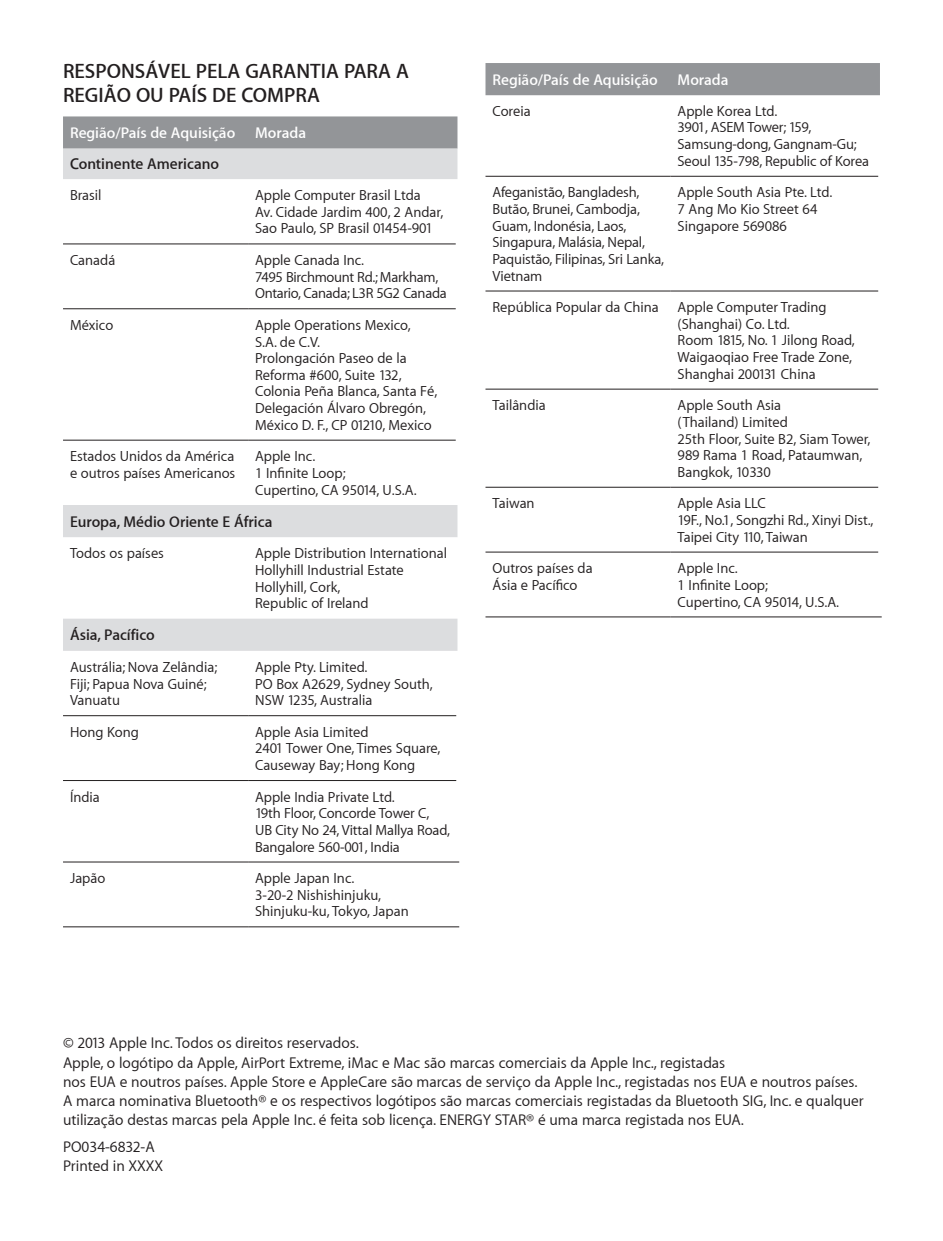
<style>
.page{position:relative;width:943px;height:1241px;background:#fff}
.page>*{position:absolute;margin:0;border:0;box-sizing:border-box;transform-origin:0 0}
.t1{font:600 21px/24.5px "Myriad Set";color:#231f20}
.t2{font:15.75px/19.2px "Myriad Set Text";color:#231f20}
.t3{font:600 15.75px "Myriad Set";color:#231f20}
.t4{font:600 15.75px "Myriad Set";color:#fff}
.t5{font:14.7px/16.8px "Myriad Set Text";color:#231f20}
.t6{font:14.7px/16.8px "Myriad Set Text";letter-spacing:-.02em;color:#231f20}
</style>
<div class="page">
<div style="left:485px;top:63px;width:395px;height:32px;background:#939598"></div>
<hr style="left:485px;top:551px;width:185px;height:1px;background:#231f20">
<hr style="left:670px;top:551px;width:208px;height:1px;background:#231f20">
<hr style="left:485px;top:616px;width:185px;height:1px;background:#231f20">
<hr style="left:670px;top:616px;width:211px;height:1px;background:#231f20">
<hr style="left:485px;top:176px;width:185px;height:1px;background:#231f20">
<hr style="left:670px;top:176px;width:208px;height:1px;background:#231f20">
<hr style="left:485px;top:290px;width:185px;height:1px;background:#231f20">
<hr style="left:670px;top:290px;width:208px;height:1px;background:#231f20">
<hr style="left:485px;top:388px;width:185px;height:1px;background:#231f20">
<hr style="left:670px;top:388px;width:208px;height:1px;background:#231f20">
<hr style="left:485px;top:486px;width:185px;height:2px;background:#231f20">
<hr style="left:670px;top:486px;width:208px;height:2px;background:#231f20">
<div style="left:63px;top:116px;width:394px;height:33px;background:#939598"></div>
<svg style="left:63px;top:149px;width:394px;height:501px"></svg>
<hr style="left:63px;top:715px;width:185px;height:1px;background:#231f20">
<hr style="left:248px;top:715px;width:208px;height:1px;background:#231f20">
<hr style="left:63px;top:779px;width:185px;height:2px;background:#231f20">
<hr style="left:248px;top:779px;width:208px;height:2px;background:#231f20">
<hr style="left:63px;top:861px;width:185px;height:1px;background:#231f20">
<hr style="left:248px;top:861px;width:211px;height:1px;background:#231f20">
<hr style="left:63px;top:926px;width:185px;height:1px;background:#231f20">
<hr style="left:248px;top:926px;width:211px;height:1px;background:#231f20">
<hr style="left:63px;top:439px;width:185px;height:1px;background:#231f20">
<hr style="left:248px;top:439px;width:208px;height:1px;background:#231f20">
<hr style="left:63px;top:308px;width:185px;height:1px;background:#231f20">
<hr style="left:248px;top:308px;width:208px;height:1px;background:#231f20">
<hr style="left:63px;top:243px;width:185px;height:1px;background:#231f20">
<hr style="left:248px;top:243px;width:208px;height:1px;background:#231f20">
<h1 class="t1" style="left:63px;top:58px;width:347px">RESPONSÁVEL PELA GARANTIA PARA A<br>REGIÃO OU PAÍS DE COMPRA</h1>
<p class="t4" style="left:70px;top:123px;width:167px">Região/País de Aquisição</p>
<p class="t4" style="left:255px;top:123px;width:52px">Morada</p>
<p class="t3" style="left:70px;top:153px;width:150px">Continente Americano</p>
<p class="t5" style="left:70px;top:186px;width:33px">Brasil</p>
<p class="t5" style="left:255px;top:186px;width:190px">Apple Computer Brasil Ltda<br>Av. Cidade Jardim 400, 2 Andar,<br>Sao Paulo, SP Brasil 01454-901</p>
<p class="t5" style="left:70px;top:251px;width:47px">Canadá</p>
<p class="t6" style="left:255px;top:251px;width:193px">Apple Canada Inc.<br>7495 Birchmount Rd.; Markham,<br>Ontario, Canada; L3R 5G2 Canada</p>
<p class="t5" style="left:70px;top:316px;width:45px">México</p>
<p class="t5" style="left:255px;top:316px;width:184px">Apple Operations Mexico,<br>S.A. de C.V.<br>Prolongación Paseo de la<br>Reforma #600, Suite 132,<br>Colonia Peña Blanca, Santa Fé,<br>Delegación Álvaro Obregón,<br>México D. F., CP 01210, Mexico</p>
<p class="t5" style="left:70px;top:447px;width:167px">Estados Unidos da América e outros países Americanos</p>
<p class="t5" style="left:255px;top:447px;width:163px">Apple Inc.<br>1 Infinite Loop;<br>Cupertino, CA 95014, U.S.A.</p>
<p class="t3" style="left:70px;top:511px;width:204px">Europa, Médio Oriente E África</p>
<p class="t5" style="left:70px;top:544px;width:95px">Todos os países</p>
<p class="t5" style="left:255px;top:544px;width:193px">Apple Distribution International<br>Hollyhill Industrial Estate<br>Hollyhill, Cork,<br>Republic of Ireland</p>
<p class="t3" style="left:70px;top:625px;width:86px">Ásia, Pacífico</p>
<p class="t5" style="left:70px;top:658px;width:149px">Austrália; Nova Zelândia;<br>Fiji; Papua Nova Guiné;<br>Vanuatu</p>
<p class="t5" style="left:255px;top:658px;width:179px">Apple Pty. Limited.<br>PO Box A2629, Sydney South,<br>NSW 1235, Australia</p>
<p class="t5" style="left:70px;top:723px;width:70px">Hong Kong</p>
<p class="t5" style="left:255px;top:723px;width:187px">Apple Asia Limited<br>2401 Tower One, Times Square,<br>Causeway Bay; Hong Kong</p>
<p class="t5" style="left:70px;top:787px;width:31px">Índia</p>
<p class="t5" style="left:255px;top:787px;width:196px">Apple India Private Ltd.<br>19th Floor, Concorde Tower C,<br>UB City No 24, Vittal Mallya Road,<br>Bangalore 560-001, India</p>
<p class="t5" style="left:70px;top:869px;width:37px">Japão</p>
<p class="t5" style="left:255px;top:869px;width:155px">Apple Japan Inc.<br>3-20-2 Nishishinjuku,<br>Shinjuku-ku, Tokyo, Japan</p>
<p class="t4" style="left:492px;top:70px;width:167px">Região/País de Aquisição</p>
<p class="t4" style="left:677px;top:70px;width:52px">Morada</p>
<p class="t5" style="left:492px;top:102px;width:40px">Coreia</p>
<p class="t5" style="left:677px;top:102px;width:193px">Apple Korea Ltd.<br>3901, ASEM Tower; 159,<br>Samsung-dong, Gangnam-Gu;<br>Seoul 135-798, Republic of Korea</p>
<p class="t5" style="left:492px;top:184px;width:173px">Afeganistão, Bangladesh,<br>Butão, Brunei, Cambodja,<br>Guam, Indonésia, Laos,<br>Singapura, Malásia, Nepal,<br>Paquistão, Filipinas, Sri Lanka,<br>Vietnam</p>
<p class="t5" style="left:677px;top:184px;width:156px">Apple South Asia Pte. Ltd.<br>7 Ang Mo Kio Street 64<br>Singapore 569086</p>
<p class="t5" style="left:492px;top:298px;width:168px">República Popular da China</p>
<p class="t5" style="left:677px;top:298px;width:179px">Apple Computer Trading (Shanghai) Co. Ltd.<br>Room 1815, No. 1 Jilong Road,<br>Waigaoqiao Free Trade Zone,<br>Shanghai 200131 China</p>
<p class="t5" style="left:492px;top:396px;width:55px">Tailândia</p>
<p class="t5" style="left:677px;top:396px;width:194px">Apple South Asia<br>(Thailand) Limited<br>25th Floor, Suite B2, Siam Tower,<br>989 Rama 1 Road, Pataumwan,<br>Bangkok, 10330</p>
<p class="t5" style="left:492px;top:494px;width:44px">Taiwan</p>
<p class="t5" style="left:677px;top:494px;width:197px">Apple Asia LLC<br>19F., No.1, Songzhi Rd., Xinyi Dist.,<br>Taipei City 110, Taiwan</p>
<p class="t5" style="left:492px;top:559px;width:102px">Outros países da<br>Ásia e Pacífico</p>
<p class="t5" style="left:677px;top:559px;width:163px">Apple Inc.<br>1 Infinite Loop;<br>Cupertino, CA 95014, U.S.A.</p>
<p class="t2" style="left:63px;top:1032px;width:802px">© 2013 Apple Inc. Todos os direitos reservados.<br>Apple, o logótipo da Apple, AirPort Extreme, iMac e Mac são marcas comerciais da Apple Inc., registadas<br>nos EUA e noutros países. Apple Store e AppleCare são marcas de serviço da Apple Inc., registadas nos EUA e noutros países.<br>A marca nominativa Bluetooth® e os respectivos logótipos são marcas comerciais registadas da Bluetooth SIG, Inc. e qualquer utilização destas marcas pela Apple Inc. é feita sob licença. ENERGY STAR® é uma marca registada nos EUA.</p>
<p class="t2" style="left:63px;top:1136px;width:102px">PO034-6832-A<br>Printed in XXXX</p>
</div>
